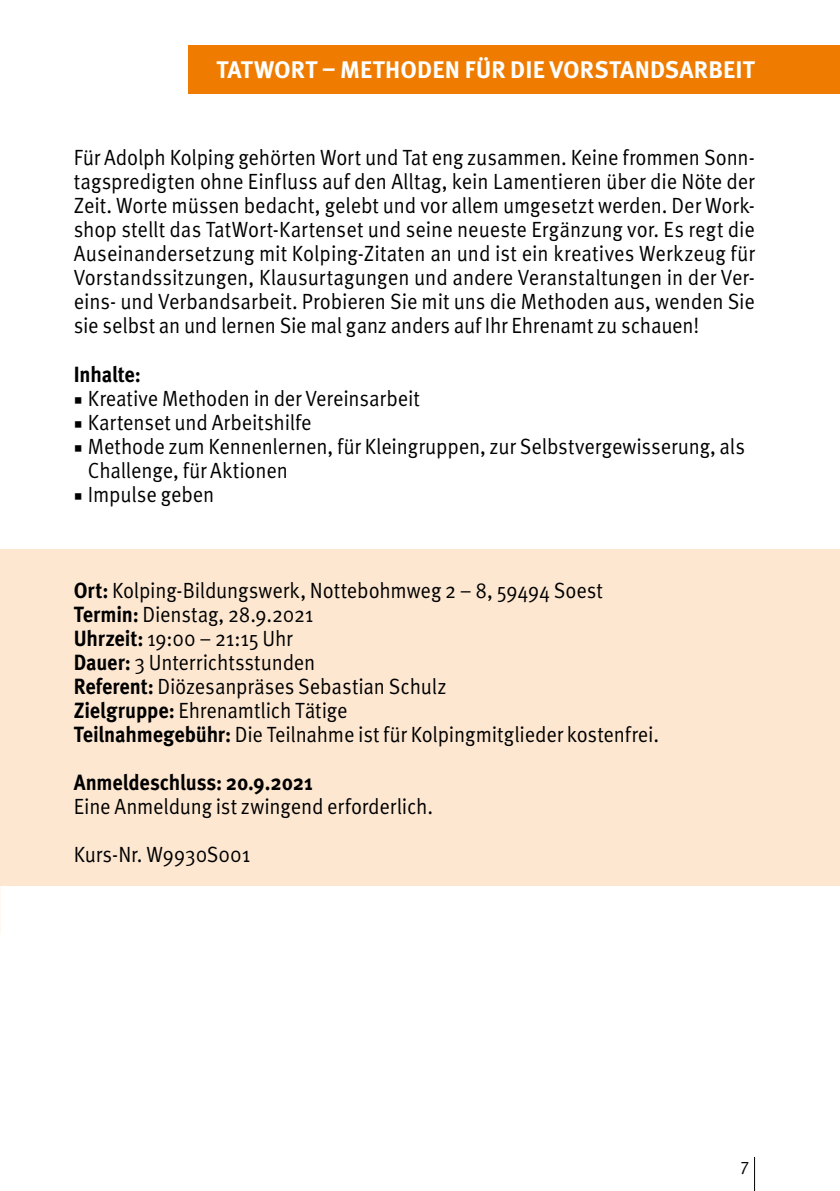
<style>
.page{position:relative;width:840px;height:1191px;background:#fff}
.page>*{position:absolute;margin:0;border:0;box-sizing:border-box;transform-origin:0 0}
.t1{font:700 24px "Meta Pro";letter-spacing:.005em;color:#fff}
.t2{font:22px/24px "Meta Pro";letter-spacing:-.01em;color:#000;scale:.91 1}
.t3{font:700 22px "Meta Pro";letter-spacing:-.01em;color:#000;scale:.91 1}
.t4{font:18px "Meta Pro";color:#000;scale:.91 1}
.s1{font-family:"Minion Pro"}
.s2{font-weight:700}
</style>
<div class="page">
<hr style="left:753px;top:1157px;width:1px;height:34px;background:#000">
<div style="left:0;top:549px;width:839px;height:336px;background:#fde7d1"></div>
<div style="left:188px;top:45px;width:651px;height:48px;background:#ef7c00"></div>
<p class="t1" style="left:216px;top:55px;width:539px">TATWORT – METHODEN FÜR DIE VORSTANDSARBEIT</p>
<p class="t2" style="left:74px;top:146px;width:749px;text-align:justify">Für Adolph Kolping gehörten Wort und Tat eng zusammen. Keine frommen Sonn&shy;tagspredigten ohne Einfluss auf den Alltag, kein Lamentieren über die Nöte der Zeit. Worte müssen bedacht, gelebt und vor allem umgesetzt werden. Der Work&shy;shop stellt das TatWort-Kartenset und seine neueste Ergänzung vor. Es regt die Auseinandersetzung mit Kolping-Zitaten an und ist ein kreatives Werkzeug für Vorstandssitzungen, Klausurtagungen und andere Veranstaltungen in der Ver&shy;eins- und Verbandsarbeit. Probieren Sie mit uns die Methoden aus, wenden Sie sie selbst an und lernen Sie mal ganz anders auf Ihr Ehrenamt zu schauen!</p>
<p class="t3" style="left:74px;top:360px;width:75px">Inhalte:</p>
<p class="t2" style="left:74px;top:386px;width:381px"><span class="s1">■</span> Kreative Methoden in der Vereinsarbeit</p>
<p class="t2" style="left:74px;top:410px;width:263px"><span class="s1">■</span> Kartenset und Arbeitshilfe</p>
<p class="t2" style="left:88px;top:434px;width:723px;text-indent:-14px"><span class="s1">■</span> Methode zum Kennenlernen, für Kleingruppen, zur Selbstvergewisserung, als<br>Challenge, für Aktionen</p>
<p class="t2" style="left:74px;top:482px;width:156px"><span class="s1">■</span> Impulse geben</p>
<p class="t2" style="left:74px;top:578px;width:644px"><span class="s2">Ort:</span> Kolping-Bildungswerk, Nottebohmweg 2 – 8, 59494 Soest <span class="s2">Termin:</span> Dienstag, 28.9.2021<br><span class="s2">Uhrzeit:</span> 19:00 – 21:15 Uhr<br><span class="s2">Dauer:</span> 3 Unterrichtsstunden<br><span class="s2">Referent:</span> Diözesanpräses Sebastian Schulz<br><span class="s2">Zielgruppe:</span> Ehrenamtlich Tätige<br><span class="s2">Teilnahmegebühr:</span> Die Teilnahme ist für Kolpingmitglieder kostenfrei.</p>
<p class="t3" style="left:74px;top:768px;width:264px">Anmeldeschluss: 20.9.2021</p>
<p class="t2" style="left:74px;top:782px;width:396px;line-height:48px">Eine Anmeldung ist zwingend erforderlich.<br>Kurs-Nr. W9930S001</p>
<p class="t4" style="left:740px;top:1153px;width:11px">7</p>
</div>
